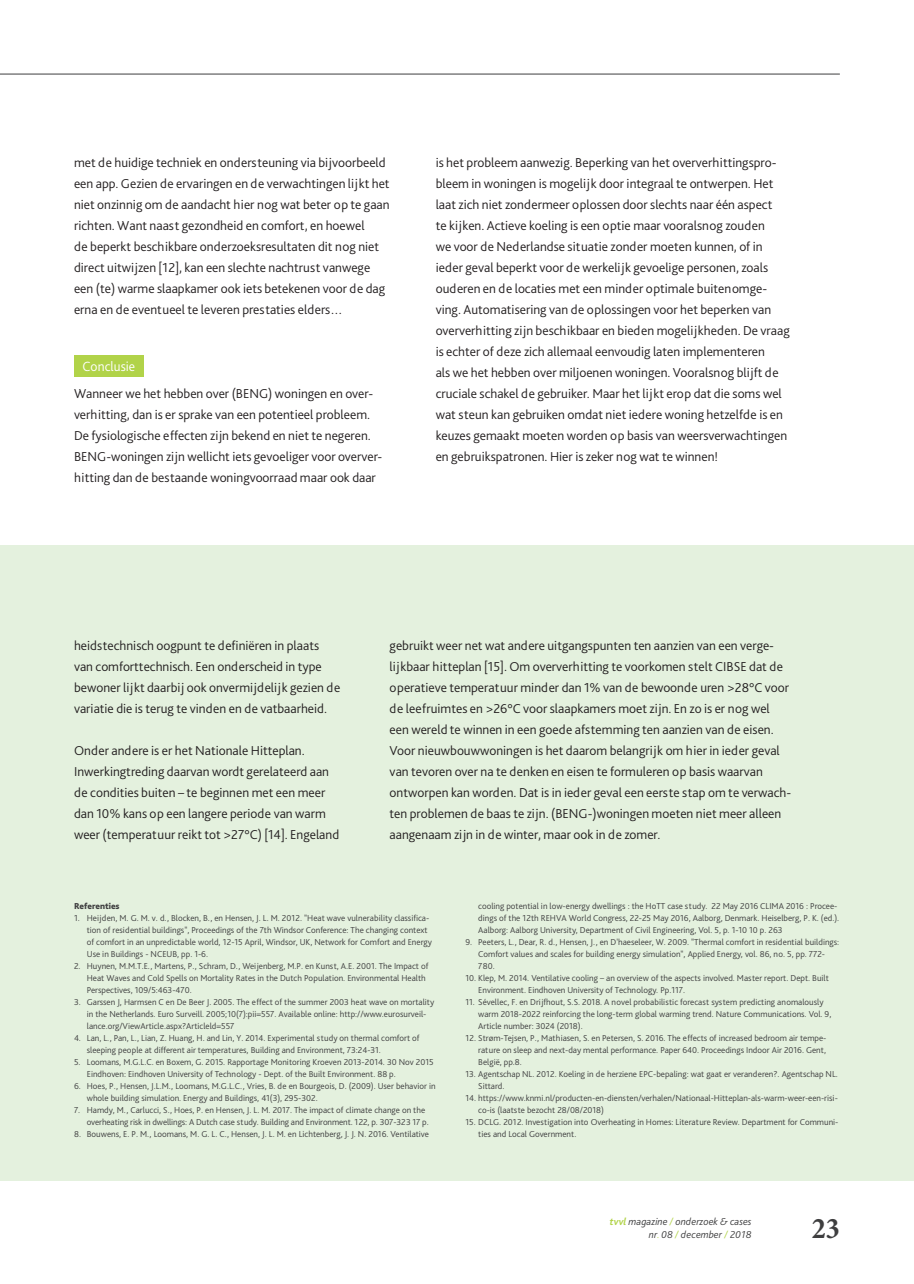
<style>
.page{position:relative;width:914px;height:1284px;background:#fff}
.page>*{position:absolute;margin:0;border:0;box-sizing:border-box;transform-origin:0 0}
.t1{font:700 condensed 30px "Minion Pro";color:#3e3e3f}
.t2{font:300 13.95px "Bliss Pro";letter-spacing:.005em;color:#fff}
.t3{font:300 13.5px/21px "Bliss Pro";color:#231f20}
.t4{font:italic 300 10.5px/13.5px "Bliss Pro";color:#3e3e3f;text-align:right}
.t5{font:300 9px/12px "Bliss Pro";color:#3e3e3f}
.t6{font:800 9px "Bliss 2";color:#3e3e3f}
.s1{font-weight:700;color:#b1d349}
.s2{color:#b1d349}
</style>
<div class="page">
<hr style="left:0;top:74px;width:839px;height:1px;background:#3e3e3f">
<div style="left:74px;top:356px;width:70px;height:21px;background:#b1d349"></div>
<div style="left:0;top:545px;width:913px;height:635px;background:#e4f1de"></div>
<p class="t3" style="left:74px;top:151px;width:317px">met de huidige techniek en ondersteuning via bijvoorbeeld een app. Gezien de ervaringen en de verwachtingen lijkt het niet onzinnig om de aandacht hier nog wat beter op te gaan richten. Want naast gezondheid en comfort, en hoewel<br>de beperkt beschikbare onderzoeksresultaten dit nog niet direct uitwijzen [12], kan een slechte nachtrust vanwege een (te) warme slaapkamer ook iets betekenen voor de dag erna en de eventueel te leveren prestaties elders…</p>
<h2 class="t2" style="left:83px;top:358px;width:54px">Conclusie</h2>
<p class="t3" style="left:74px;top:382px;width:310px">Wanneer we het hebben over (BENG) woningen en over&shy;verhitting, dan is er sprake van een potentieel probleem.<br>De fysiologische effecten zijn bekend en niet te negeren.<br>BENG-woningen zijn wellicht iets gevoeliger voor overver&shy;hitting dan de bestaande woningvoorraad maar ook daar</p>
<p class="t3" style="left:435px;top:151px;width:355px">is het probleem aanwezig. Beperking van het oververhittingspro&shy;bleem in woningen is mogelijk door integraal te ontwerpen. Het laat zich niet zondermeer oplossen door slechts naar één aspect<br>te kijken. Actieve koeling is een optie maar vooralsnog zouden<br>we voor de Nederlandse situatie zonder moeten kunnen, of in ieder geval beperkt voor de werkelijk gevoelige personen, zoals ouderen en de locaties met een minder optimale buitenomge&shy;ving. Automatisering van de oplossingen voor het beperken van oververhitting zijn beschikbaar en bieden mogelijkheden. De vraag is echter of deze zich allemaal eenvoudig laten implementeren<br>als we het hebben over miljoenen woningen. Vooralsnog blijft de cruciale schakel de gebruiker. Maar het lijkt erop dat die soms wel wat steun kan gebruiken omdat niet iedere woning hetzelfde is en keuzes gemaakt moeten worden op basis van weersverwachtingen en gebruikspatronen. Hier is zeker nog wat te winnen!</p>
<h3 class="t3" style="left:74px;top:635px;width:268px">heidstechnisch oogpunt te definiëren in plaats van comforttechnisch. Een onderscheid in type bewoner lijkt daarbij ook onvermijdelijk gezien de variatie die is terug te vinden en de vatbaarheid.</h3>
<h3 class="t3" style="left:74px;top:740px;width:266px">Onder andere is er het Nationale Hitteplan.<br>Inwerkingtreding daarvan wordt gerelateerd aan de condities buiten – te beginnen met een meer dan 10% kans op een langere periode van warm weer (temperatuur reikt tot &gt;27°C) [14]. Engeland</h3>
<p class="t3" style="left:389px;top:635px;width:403px">gebruikt weer net wat andere uitgangspunten ten aanzien van een verge&shy;lijkbaar hitteplan [15]. Om oververhitting te voorkomen stelt CIBSE dat de operatieve temperatuur minder dan 1% van de bewoonde uren &gt;28°C voor de leefruimtes en &gt;26°C voor slaapkamers moet zijn. En zo is er nog wel een wereld te winnen in een goede afstemming ten aanzien van de eisen.<br>Voor nieuwbouwwoningen is het daarom belangrijk om hier in ieder geval van tevoren over na te denken en eisen te formuleren op basis waarvan ontworpen kan worden. Dat is in ieder geval een eerste stap om te verwach&shy;ten problemen de baas te zijn. (BENG-)woningen moeten niet meer alleen aangenaam zijn in de winter, maar ook in de zomer.</p>
<p class="t6" style="left:74px;top:900px;width:47px">Referenties</p>
<p class="t5" style="left:87px;top:911px;width:347px;text-indent:-13px">1. Heijden, M. G. M. v. d., Blocken, B., en Hensen, J. L. M. 2012. "Heat wave vulnerability classifica&shy;tion of residential buildings", Proceedings of the 7th Windsor Conference: The changing context of comfort in an unpredictable world, 12-15 April, Windsor, UK, Network for Comfort and Energy Use in Buildings - NCEUB, pp. 1-6.</p>
<p class="t5" style="left:87px;top:959px;width:343px;text-indent:-13px">2. Huynen, M.M.T.E., Martens, P., Schram, D., Weijenberg, M.P. en Kunst, A.E. 2001. The Impact of<br>Heat Waves and Cold Spells on Mortality Rates in the Dutch Population. Environmental Health<br>Perspectives, 109/5:463-470.</p>
<p class="t5" style="left:87px;top:995px;width:349px;text-indent:-13px">3. Garssen J, Harmsen C en De Beer J. 2005. The effect of the summer 2003 heat wave on mortality in the Netherlands. Euro Surveill. 2005;10(7):pii=557. Available online: http://www.eurosurveil&shy;lance.org/ViewArticle.aspx?Articleld=557</p>
<p class="t5" style="left:87px;top:1031px;width:334px;text-indent:-13px">4. Lan, L., Pan, L., Lian, Z. Huang, H. and Lin, Y. 2014. Experimental study on thermal comfort of sleeping people at different air temperatures, Building and Environment, 73:24-31.</p>
<p class="t5" style="left:87px;top:1055px;width:348px;text-indent:-13px">5. Loomans, M.G.L.C. en Boxem, G. 2015. Rapportage Monitoring Kroeven 2013-2014. 30 Nov 2015<br>Eindhoven: Eindhoven University of Technology - Dept. of the Built Environment. 88 p.</p>
<p class="t5" style="left:87px;top:1079px;width:350px;text-indent:-13px">6. Hoes, P., Hensen, J.L.M., Loomans, M.G.L.C., Vries, B. de en Bourgeois, D. (2009). User behavior in whole building simulation. Energy and Buildings, 41(3), 295-302.</p>
<p class="t5" style="left:87px;top:1103px;width:343px;text-indent:-13px">7. Hamdy, M., Carlucci, S., Hoes, P. en Hensen, J. L. M. 2017. The impact of climate change on the overheating risk in dwellings: A Dutch case study. Building and Environment. 122, p. 307-323 17 p.</p>
<p class="t5" style="left:74px;top:1127px;width:356px">8. Bouwens, E. P. M., Loomans, M. G. L. C., Hensen, J. L. M. en Lichtenberg, J. J. N. 2016. Ventilative</p>
<p class="t5" style="left:478px;top:899px;width:362px">cooling potential in low-energy dwellings : the HoTT case study. 22 May 2016 CLIMA 2016 : Procee&shy;dings of the 12th REHVA World Congress, 22-25 May 2016, Aalborg, Denmark. Heiselberg, P. K. (ed.).<br>Aalborg: Aalborg University, Department of Civil Engineering, Vol. 5, p. 1-10 10 p. 263</p>
<p class="t5" style="left:478px;top:935px;width:362px;text-indent:-13px">9. Peeters, L., Dear, R. d., Hensen, J., en D'haeseleer, W. 2009. "Thermal comfort in residential buildings:<br>Comfort values and scales for building energy simulation", Applied Energy, vol. 86, no. 5, pp. 772-<br>780.</p>
<p class="t5" style="left:478px;top:971px;width:352px;text-indent:-13px">10. Klep, M. 2014. Ventilative cooling – an overview of the aspects involved. Master report. Dept. Built<br>Environment. Eindhoven University of Technology. Pp.117.</p>
<p class="t5" style="left:478px;top:995px;width:354px;text-indent:-13px">11. Sévellec, F. en Drijfhout, S.S. 2018. A novel probabilistic forecast system predicting anomalously warm 2018-2022 reinforcing the long-term global warming trend. Nature Communications. Vol. 9,<br>Article number: 3024 (2018).</p>
<p class="t5" style="left:478px;top:1031px;width:349px;text-align:justify;text-indent:-13px">12. Strøm-Tejsen, P., Mathiasen, S. en Petersen, S. 2016. The effects of increased bedroom air tempe&shy;rature on sleep and next-day mental performance. Paper 640. Proceedings Indoor Air 2016. Gent, België, pp.8.</p>
<p class="t5" style="left:478px;top:1067px;width:361px;text-indent:-13px">13. Agentschap NL. 2012. Koeling in de herziene EPC-bepaling: wat gaat er veranderen?. Agentschap NL.<br>Sittard.</p>
<p class="t5" style="left:478px;top:1091px;width:361px;text-indent:-13px">14. https://www.knmi.nl/producten-en-diensten/verhalen/Nationaal-Hitteplan-als-warm-weer-een-risi&shy;co-is (laatste bezocht 28/08/2018)</p>
<p class="t5" style="left:478px;top:1115px;width:361px;text-indent:-13px">15. DCLG. 2012. Investigation into Overheating in Homes: Literature Review. Department for Communi&shy;ties and Local Government.</p>
<p class="t4" style="left:610px;top:1214px;width:143px"><span class="s1">tvvl</span> magazine <span class="s2">/</span> onderzoek &amp; cases nr<span class="s2">.</span> 08 <span class="s2">/</span> december <span class="s2">/</span> 2018</p>
<h1 class="t1" style="left:811px;top:1208px;width:29px">23</h1>
</div>
